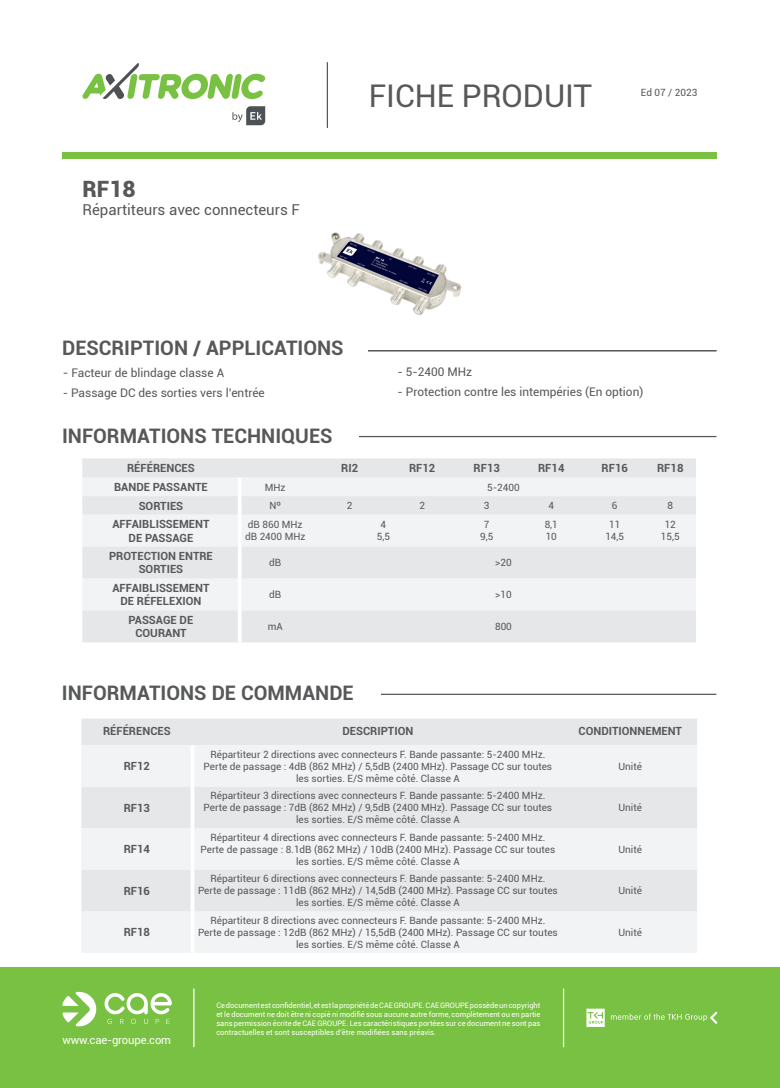
<style>
.page{position:relative;width:780px;height:1088px;background:#fff}
.page>*{position:absolute;margin:0;border:0;box-sizing:border-box;transform-origin:0 0}
.t1{font:31.25px "Roboto";color:#57585a}
.RÉFÉRENCE_-_gris{font:900 22.5px "Roboto";color:#57585a}
.Titre_-_gris{font:700 20px "Roboto";color:#57585a}
.Désignation_-_gris{font:15px "Roboto";color:#57585a}
.Désignation_-_gris-2{font:11.88px "Roboto";color:#57585a}
.Titre_tableau_-_gris{font:700 11.25px "Roboto";color:#57585a}
.Texte_tableau_-_gris{font:700 11.25px "Roboto";color:#57585a}
.t2{font:11.25px "Roboto";letter-spacing:-.015em;color:#fff}
.Texte_tableau_-_gris-2{font:10px/12px "Roboto";color:#57585a;text-align:center}
.t3{font:7.5px/9px "Roboto";color:#fff;text-align:justify}
.s1{font-size:12.5px}
</style>
<div class="page">
<hr style="left:82px;top:350px;width:634px;height:1px;background:#57585a">
<div style="left:62px;top:339px;width:305px;height:19px;background:#fff"></div>
<img style="left:318px;top:232px;width:144px;height:83px">
<hr style="left:82px;top:436px;width:634px;height:1px;background:#57585a">
<div style="left:62px;top:427px;width:296px;height:15px;background:#fff"></div>
<div style="left:82px;top:458px;width:614px;height:20px;background:#e6e7e9"></div>
<div style="left:83px;top:478px;width:613px;height:18px;background:#f2f3f4"></div>
<svg style="left:82px;top:496px;width:614px;height:146px;fill:#e6e7e9"></svg>
<hr style="left:238px;top:478px;width:3px;height:18px;background:#fff">
<hr style="left:238px;top:496px;width:3px;height:19px;background:#fff">
<hr style="left:238px;top:515px;width:3px;height:31px;background:#fff">
<hr style="left:238px;top:546px;width:3px;height:32px;background:#fff">
<hr style="left:238px;top:578px;width:3px;height:32px;background:#fff">
<hr style="left:238px;top:610px;width:3px;height:32px;background:#fff">
<hr style="left:82px;top:694px;width:634px;height:1px;background:#57585a">
<div style="left:62px;top:685px;width:318px;height:15px;background:#fff"></div>
<div style="left:81px;top:719px;width:616px;height:26px;background:#e6e7e9"></div>
<div style="left:81px;top:745px;width:616px;height:208px;background:#f2f3f4"></div>
<svg style="left:81px;top:787px;width:616px;height:124px;fill:#e6e7e9"></svg>
<hr style="left:190px;top:745px;width:4px;height:42px;background:#fff">
<svg style="left:190px;top:787px;width:4px;height:41px"></svg>
<hr style="left:190px;top:828px;width:4px;height:42px;background:#fff">
<svg style="left:190px;top:870px;width:4px;height:41px"></svg>
<hr style="left:190px;top:911px;width:4px;height:42px;background:#fff">
<div style="left:0;top:967px;width:780px;height:121px;background:#79c142"></div>
<hr style="left:193px;top:989px;width:1px;height:58px;background:#fff">
<hr style="left:563px;top:989px;width:1px;height:58px;background:#fff">
<div style="left:63px;top:152px;width:654px;height:6px;background:#79c142"></div>
<hr style="left:327px;top:63px;width:1px;height:65px;background:#57585a">
<svg style="left:611px;top:1012px;width:106px;height:12px"></svg>
<svg style="left:586px;top:1008px;width:18px;height:19px"></svg>
<svg style="left:104px;top:993px;width:68px;height:31px"></svg>
<svg style="left:62px;top:992px;width:34px;height:34px"></svg>
<svg style="left:82px;top:63px;width:183px;height:36px"></svg>
<svg style="left:232px;top:106px;width:33px;height:19px"></svg>
<p class="RÉFÉRENCE_-_gris" style="left:82px;top:173px;width:54px">RF18</p>
<p class="Désignation_-_gris" style="left:82px;top:200px;width:219px">Répartiteurs avec connecteurs F</p>
<h1 class="t1" style="left:369px;top:74px;width:225px">FICHE PRODUIT</h1>
<p class="Texte_tableau_-_gris-2" style="left:641px;top:86px;width:58px">Ed 07 / 2023</p>
<p class="Titre_-_gris" style="left:62px;top:333px;width:283px">DESCRIPTION / APPLICATIONS</p>
<p class="Désignation_-_gris-2" style="left:63px;top:364px;width:163px"><span class="s1">-</span> Facteur de blindage classe A</p>
<p class="Désignation_-_gris-2" style="left:63px;top:384px;width:203px">- Passage DC des sorties vers l’entrée</p>
<p class="Désignation_-_gris-2" style="left:397px;top:363px;width:76px">- 5-2400 MHz</p>
<p class="Désignation_-_gris-2" style="left:397px;top:383px;width:247px">- Protection contre les intempéries (En option)</p>
<p class="Titre_-_gris" style="left:62px;top:421px;width:272px">INFORMATIONS TECHNIQUES</p>
<p class="Texte_tableau_-_gris" style="left:127px;top:460px;width:69px">RÉFÉRENCES</p>
<p class="Texte_tableau_-_gris" style="left:341px;top:460px;width:18px">RI2</p>
<p class="Texte_tableau_-_gris" style="left:409px;top:460px;width:28px">RF12</p>
<p class="Texte_tableau_-_gris" style="left:473px;top:460px;width:28px">RF13</p>
<p class="Texte_tableau_-_gris" style="left:538px;top:460px;width:28px">RF14</p>
<p class="Texte_tableau_-_gris" style="left:601px;top:460px;width:28px">RF16</p>
<p class="Texte_tableau_-_gris" style="left:657px;top:460px;width:28px">RF18</p>
<p class="Titre_tableau_-_gris" style="left:114px;top:479px;width:95px">BANDE PASSANTE</p>
<p class="Texte_tableau_-_gris-2" style="left:265px;top:481px;width:22px">MHz</p>
<p class="Texte_tableau_-_gris-2" style="left:487px;top:481px;width:34px">5-2400</p>
<p class="Titre_tableau_-_gris" style="left:139px;top:498px;width:46px">SORTIES</p>
<p class="Texte_tableau_-_gris-2" style="left:269px;top:499px;width:13px">Nº</p>
<p class="Texte_tableau_-_gris-2" style="left:347px;top:499px;width:7px">2</p>
<p class="Texte_tableau_-_gris-2" style="left:419px;top:499px;width:7px">2</p>
<p class="Texte_tableau_-_gris-2" style="left:484px;top:499px;width:7px">3</p>
<p class="Texte_tableau_-_gris-2" style="left:548px;top:499px;width:7px">4</p>
<p class="Texte_tableau_-_gris-2" style="left:612px;top:499px;width:7px">6</p>
<p class="Texte_tableau_-_gris-2" style="left:667px;top:499px;width:7px">8</p>
<p class="Titre_tableau_-_gris" style="left:112px;top:516px;width:98px">AFFAIBLISSEMENT</p>
<p class="Titre_tableau_-_gris" style="left:129px;top:530px;width:66px">DE PASSAGE</p>
<p class="Texte_tableau_-_gris-2" style="left:248px;top:518px;width:56px">dB 860 MHz</p>
<p class="Texte_tableau_-_gris-2" style="left:245px;top:530px;width:62px">dB 2400 MHz</p>
<p class="Texte_tableau_-_gris-2" style="left:544px;top:518px;width:15px">8,1</p>
<p class="Texte_tableau_-_gris-2" style="left:545px;top:530px;width:13px">10</p>
<p class="Texte_tableau_-_gris-2" style="left:609px;top:518px;width:13px">11</p>
<p class="Texte_tableau_-_gris-2" style="left:605px;top:530px;width:20px">14,5</p>
<p class="Texte_tableau_-_gris-2" style="left:664px;top:518px;width:13px">12</p>
<p class="Texte_tableau_-_gris-2" style="left:660px;top:530px;width:20px">15,5</p>
<p class="Texte_tableau_-_gris-2" style="left:380px;top:518px;width:7px">4</p>
<p class="Texte_tableau_-_gris-2" style="left:377px;top:530px;width:15px">5,5</p>
<p class="Texte_tableau_-_gris-2" style="left:484px;top:518px;width:7px">7</p>
<p class="Texte_tableau_-_gris-2" style="left:480px;top:530px;width:15px">9,5</p>
<p class="Titre_tableau_-_gris" style="left:109px;top:548px;width:105px">PROTECTION ENTRE</p>
<p class="Titre_tableau_-_gris" style="left:139px;top:561px;width:46px">SORTIES</p>
<p class="Titre_tableau_-_gris" style="left:112px;top:580px;width:98px">AFFAIBLISSEMENT</p>
<p class="Titre_tableau_-_gris" style="left:120px;top:593px;width:83px">DE RÉFELEXION</p>
<p class="Titre_tableau_-_gris" style="left:129px;top:612px;width:66px">PASSAGE DE</p>
<p class="Titre_tableau_-_gris" style="left:135px;top:625px;width:53px">COURANT</p>
<p class="Texte_tableau_-_gris-2" style="left:269px;top:556px;width:14px">dB</p>
<p class="Texte_tableau_-_gris-2" style="left:495px;top:556px;width:18px">&gt;20</p>
<p class="Texte_tableau_-_gris-2" style="left:269px;top:588px;width:14px">dB</p>
<p class="Texte_tableau_-_gris-2" style="left:495px;top:588px;width:18px">&gt;10</p>
<p class="Texte_tableau_-_gris-2" style="left:268px;top:620px;width:17px">mA</p>
<p class="Texte_tableau_-_gris-2" style="left:495px;top:620px;width:18px">800</p>
<p class="Titre_-_gris" style="left:62px;top:679px;width:293px">INFORMATIONS DE COMMANDE</p>
<p class="Texte_tableau_-_gris" style="left:103px;top:723px;width:69px">RÉFÉRENCES</p>
<p class="Texte_tableau_-_gris" style="left:342px;top:723px;width:72px">DESCRIPTION</p>
<p class="Texte_tableau_-_gris" style="left:578px;top:723px;width:105px">CONDITIONNEMENT</p>
<p class="Texte_tableau_-_gris" style="left:124px;top:758px;width:28px">RF12</p>
<p class="Texte_tableau_-_gris-2" style="left:204px;top:748px;width:350px">Répartiteur 2 directions avec connecteurs F. Bande passante: 5-2400 MHz.<br>Perte de passage : 4dB (862 MHz) / 5,5dB (2400 MHz). Passage CC sur toutes les sorties. E/S même côté. Classe A</p>
<p class="Texte_tableau_-_gris-2" style="left:618px;top:760px;width:25px">Unité</p>
<p class="Texte_tableau_-_gris" style="left:124px;top:800px;width:28px">RF13</p>
<p class="Texte_tableau_-_gris-2" style="left:204px;top:789px;width:350px">Répartiteur 3 directions avec connecteurs F. Bande passante: 5-2400 MHz.<br>Perte de passage : 7dB (862 MHz) / 9,5dB (2400 MHz). Passage CC sur toutes les sorties. E/S même côté. Classe A</p>
<p class="Texte_tableau_-_gris-2" style="left:618px;top:801px;width:25px">Unité</p>
<p class="Texte_tableau_-_gris" style="left:124px;top:841px;width:28px">RF14</p>
<p class="Texte_tableau_-_gris-2" style="left:200px;top:831px;width:356px">Répartiteur 4 directions avec connecteurs F. Bande passante: 5-2400 MHz.<br>Perte de passage : 8.1dB (862 MHz) / 10dB (2400 MHz). Passage CC sur toutes les sorties. E/S même côté. Classe A</p>
<p class="Texte_tableau_-_gris-2" style="left:618px;top:843px;width:25px">Unité</p>
<p class="Texte_tableau_-_gris" style="left:124px;top:883px;width:28px">RF16</p>
<p class="Texte_tableau_-_gris-2" style="left:198px;top:872px;width:361px">Répartiteur 6 directions avec connecteurs F. Bande passante: 5-2400 MHz.<br>Perte de passage : 11dB (862 MHz) / 14,5dB (2400 MHz). Passage CC sur toutes les sorties. E/S même côté. Classe A</p>
<p class="Texte_tableau_-_gris-2" style="left:618px;top:884px;width:25px">Unité</p>
<p class="Texte_tableau_-_gris" style="left:124px;top:924px;width:28px">RF18</p>
<p class="Texte_tableau_-_gris-2" style="left:198px;top:914px;width:361px">Répartiteur 8 directions avec connecteurs F. Bande passante: 5-2400 MHz.<br>Perte de passage : 12dB (862 MHz) / 15,5dB (2400 MHz). Passage CC sur toutes les sorties. E/S même côté. Classe A</p>
<p class="Texte_tableau_-_gris-2" style="left:618px;top:926px;width:25px">Unité</p>
<p class="t2" style="left:62px;top:1032px;width:110px">www.cae-groupe.com</p>
<p class="t3" style="left:216px;top:1001px;width:325px">Ce document est confidentiel, et est la propriété de CAE GROUPE. CAE GROUPE possède un copyright et le document ne doit être ni copié ni modifié sous aucune autre forme, complètement ou en partie sans permission écrite de CAE GROUPE. Les caractéristiques portées sur ce document ne sont pas contractuelles et sont susceptibles d’être modifiées sans préavis.</p>
</div>
